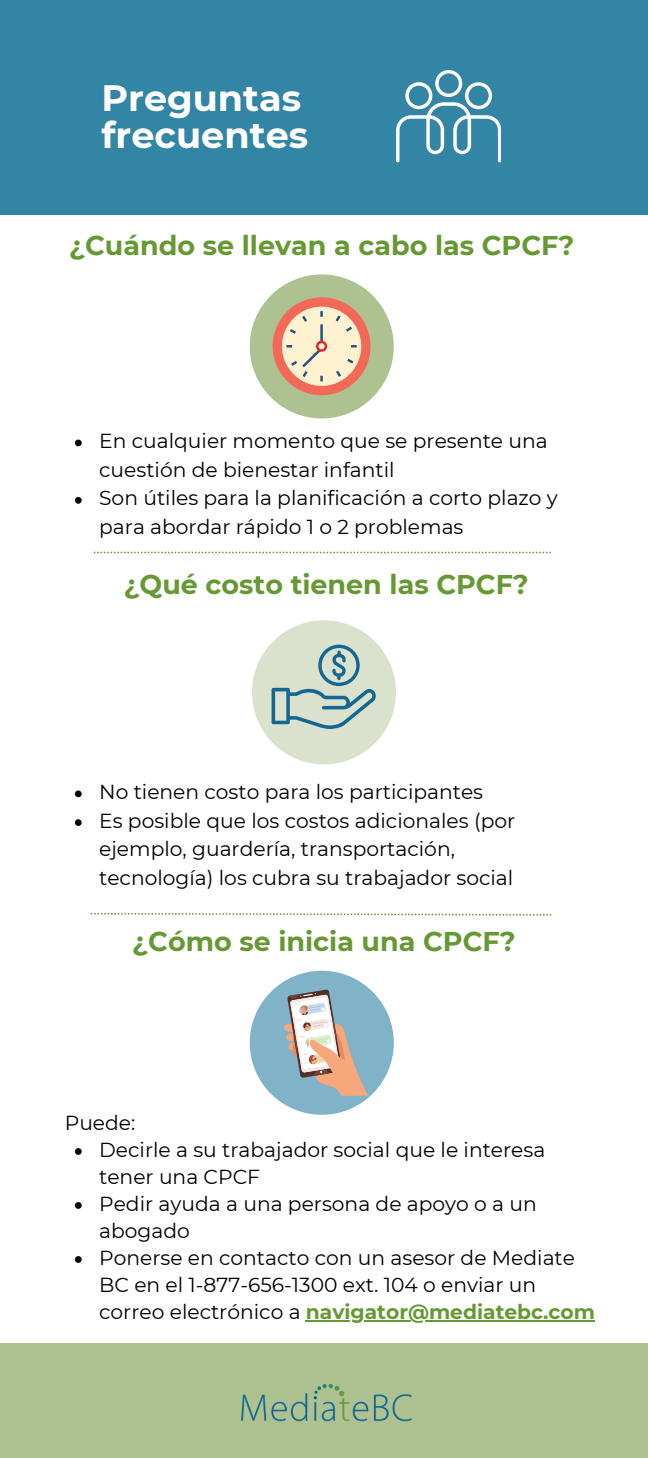
<style>
.page{position:relative;width:648px;height:1458px;background:#fff}
.page>*{position:absolute;margin:0;border:0;box-sizing:border-box;transform-origin:0 0}
.t1{font:700 36.68px/36.4px "Montserrat";color:#fff}
.t2{font:700 27px "Montserrat";color:#693}
.t3{font:20.25px/28.8px "Montserrat";color:#000}
.s1{font-weight:700;color:#693}
</style>
<div class="page">
<div style="left:0;top:1343px;width:648px;height:115px;background:#adc191"></div>
<div style="left:250px;top:274px;width:144px;height:144px;background:#adc191;border-radius:50%"></div>
<div style="left:252px;top:620px;width:144px;height:144px;background:#dae1cd;border-radius:50%"></div>
<div style="left:250px;top:971px;width:144px;height:144px;background:#80b3c8;border-radius:50%"></div>
<div style="left:0;top:0;width:648px;height:215px;background:#3385a6"></div>
<svg style="left:94px;top:552px;width:457px;height:1px"></svg>
<svg style="left:91px;top:913px;width:460px;height:3px"></svg>
<svg style="left:396px;top:70px;width:105px;height:92px"></svg>
<div style="left:273px;top:297px;width:98px;height:98px;background:#f36856;border-radius:50%"></div>
<div style="left:282px;top:307px;width:79px;height:79px;background:#fef2d0;border-radius:50%"></div>
<svg style="left:320px;top:311px;width:3px;height:6px"></svg>
<svg style="left:351px;top:345px;width:6px;height:3px"></svg>
<svg style="left:335px;top:313px;width:20px;height:19px"></svg>
<svg style="left:336px;top:358px;width:20px;height:22px"></svg>
<svg style="left:287px;top:313px;width:20px;height:21px"></svg>
<hr style="left:320px;top:324px;width:3px;height:18px;background:#24537c">
<svg style="left:286px;top:345px;width:37px;height:36px"></svg>
<div style="left:316px;top:341px;width:11px;height:11px;border:2px solid #d7282f;border-radius:50%"></div>
<svg style="left:272px;top:645px;width:104px;height:84px"></svg>
<svg style="left:284px;top:989px;width:84px;height:107px"></svg>
<svg style="left:75px;top:791px;width:7px;height:6px"></svg>
<svg style="left:75px;top:819px;width:7px;height:7px"></svg>
<svg style="left:75px;top:440px;width:7px;height:6px"></svg>
<svg style="left:75px;top:497px;width:7px;height:7px"></svg>
<svg style="left:75px;top:1148px;width:7px;height:7px"></svg>
<svg style="left:75px;top:1202px;width:7px;height:7px"></svg>
<svg style="left:75px;top:1256px;width:7px;height:7px"></svg>
<hr style="left:306px;top:1320px;width:289px;height:2px;background:#693">
<img style="left:241px;top:1383px;width:171px;height:39px">
<p class="t1" style="left:101px;top:80px;width:208px">Preguntas frecuentes</p>
<p class="t2" style="left:69px;top:229px;width:507px">¿Cuándo se llevan a cabo las CPCF?</p>
<p class="t3" style="left:99px;top:426px;width:450px">En cualquier momento que se presente una cuestión de bienestar infantil</p>
<p class="t3" style="left:99px;top:484px;width:460px">Son útiles para la planificación a corto plazo y para abordar rápido 1 o 2 problemas</p>
<p class="t2" style="left:124px;top:567px;width:407px">¿Qué costo tienen las CPCF?</p>
<h1 class="t3" style="left:99px;top:777px;width:386px">No tienen costo para los participantes</h1>
<h2 class="t3" style="left:99px;top:806px;width:418px">Es posible que los costos adicionales (por ejemplo, guardería, transportación, tecnología) los cubra su trabajador social</h2>
<h2 class="t2" style="left:132px;top:925px;width:385px">¿Cómo se inicia una CPCF?</h2>
<p class="t3" style="left:65px;top:1108px;width:72px">Puede:</p>
<p class="t3" style="left:99px;top:1136px;width:448px;line-height:27px">Decirle a su trabajador social que le interesa tener una CPCF</p>
<h2 class="t3" style="left:99px;top:1190px;width:439px;line-height:27px">Pedir ayuda a una persona de apoyo o a un abogado</h2>
<p class="t3" style="left:99px;top:1244px;width:497px;line-height:27px">Ponerse en contacto con un asesor de Mediate<br>BC en el 1-877-656-1300 ext. 104 o enviar un correo electrónico a <span class="s1">navigator@mediatebc.com</span></p>
</div>
